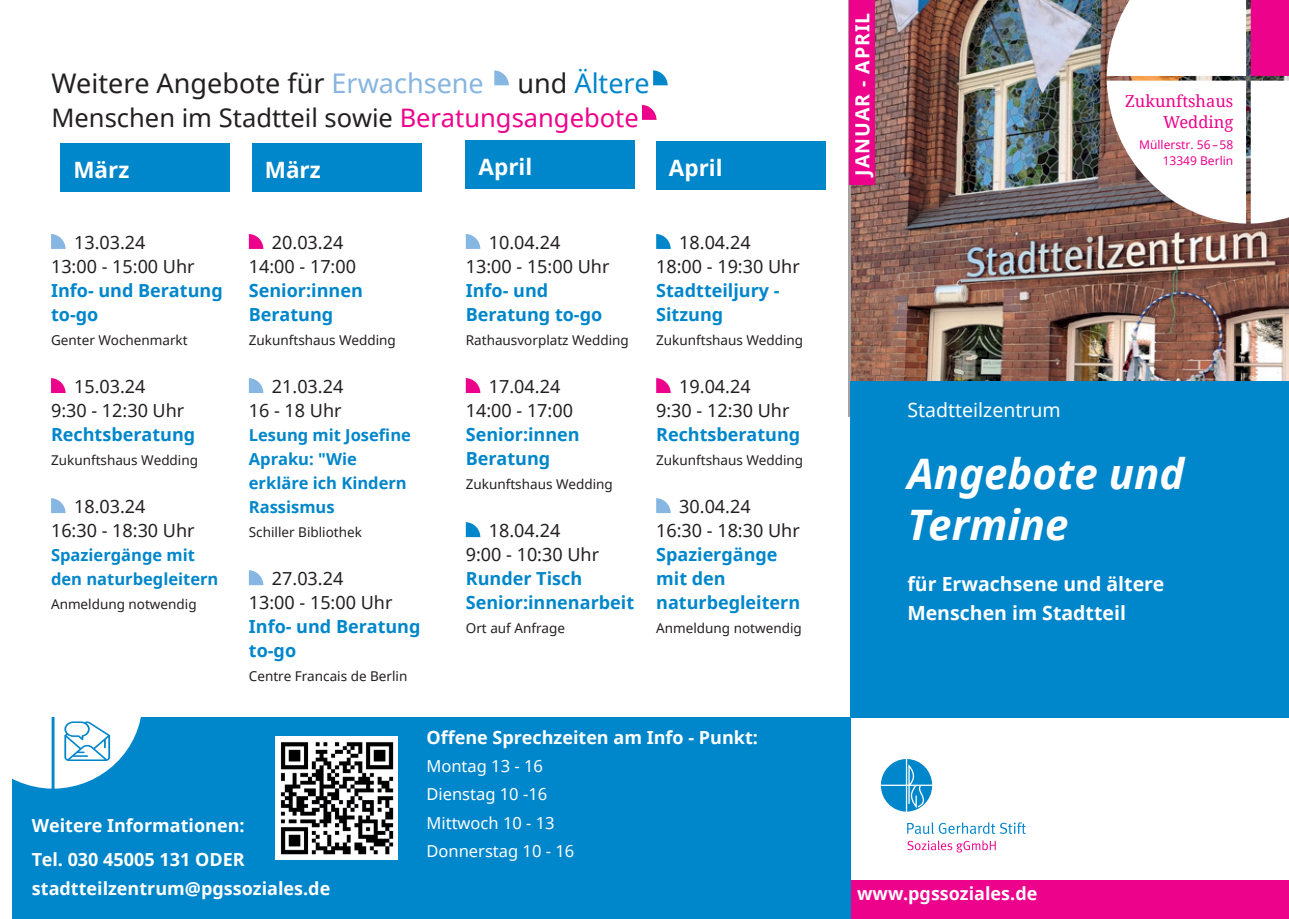
<style>
.page{position:relative;width:1289px;height:919px;background:#fff}
.page>*{position:absolute;margin:0;border:0;box-sizing:border-box;transform-origin:0 0}
.t1{font:italic 700 42px/51px "Noto Sans";color:#fff}
.t2{font:27px "Noto Sans";color:#231f20}
.t3{font:25.5px "Noto Sans";color:#231f20}
.t4{font:700 22.5px "Noto Sans";color:#fff}
.t5{font:700 19.5px/29.2px "Noto Sans";color:#fff}
.t6{font:19.5px "Noto Sans";color:#fff}
.t7{font:700 19.5px "Noto Sans";letter-spacing:.05em;color:#fff}
.t8{font:18px/24px "Noto Sans";color:#231f20}
.t9{font:700 18px/24px "Noto Sans";color:#0086cb}
.t10{font:700 18px/33.5px "Noto Sans";color:#fff}
.t11{font:700 16.5px/24px "Noto Sans";color:#0086cb}
.t12{font:16.5px/28.2px "Noto Sans";color:#fff}
.t13{font:16.5px/21px "Noto Serif";color:#ed028c;text-align:right}
.t14{font:13.5px "Noto Sans";color:#231f20}
.t15{font:12px/16.5px "Noto Sans";color:#ed028c;text-align:right}
.s1{color:#87b5e1}
.s2{color:#0086cb}
.s3{color:#ed028c}
</style>
<div class="page">
<img style="left:851px;top:0;width:437px;height:381px">
<div style="left:850px;top:381px;width:438px;height:336px;background:#0086cb"></div>
<svg style="left:1106px;top:0;width:182px;height:223px"></svg>
<svg style="left:907px;top:822px;width:118px;height:12px"></svg>
<svg style="left:907px;top:840px;width:88px;height:12px"></svg>
<svg style="left:880px;top:759px;width:52px;height:52px"></svg>
<div style="left:850px;top:880px;width:438px;height:38px;background:#ed028c"></div>
<div style="left:61px;top:143px;width:169px;height:48px;background:#0086cb"></div>
<div style="left:466px;top:140px;width:169px;height:48px;background:#0086cb"></div>
<div style="left:252px;top:144px;width:169px;height:48px;background:#0086cb"></div>
<div style="left:656px;top:141px;width:169px;height:48px;background:#0086cb"></div>
<svg style="left:466px;top:234px;width:14px;height:15px"></svg>
<svg style="left:466px;top:378px;width:14px;height:15px"></svg>
<svg style="left:466px;top:522px;width:14px;height:15px"></svg>
<svg style="left:51px;top:234px;width:15px;height:15px"></svg>
<svg style="left:51px;top:378px;width:15px;height:15px"></svg>
<svg style="left:51px;top:498px;width:15px;height:15px"></svg>
<svg style="left:249px;top:234px;width:14px;height:15px"></svg>
<svg style="left:249px;top:378px;width:14px;height:15px"></svg>
<svg style="left:249px;top:570px;width:14px;height:15px"></svg>
<svg style="left:656px;top:234px;width:14px;height:15px"></svg>
<svg style="left:656px;top:378px;width:14px;height:15px"></svg>
<svg style="left:656px;top:498px;width:14px;height:15px"></svg>
<div style="left:13px;top:717px;width:837px;height:201px;background:#0086cb"></div>
<svg style="left:12px;top:717px;width:129px;height:71px"></svg>
<svg style="left:494px;top:70px;width:15px;height:15px"></svg>
<svg style="left:653px;top:70px;width:14px;height:15px"></svg>
<svg style="left:642px;top:105px;width:14px;height:15px"></svg>
<div style="left:848px;top:0;width:26px;height:184px;background:#ed028c"></div>
<img style="left:275px;top:736px;width:123px;height:123px">
<h2 class="t2" style="left:51px;top:64px;width:600px">Weitere Angebote für <span class="s1">Erwachsene</span> und <span class="s2">Ältere</span></h2>
<h3 class="t3" style="left:51px;top:101px;width:589px">Menschen im Stadtteil sowie <span class="s3">Beratungsangebote</span></h3>
<p class="t4" style="left:73px;top:154px;width:58px">März</p>
<p class="t4" style="left:265px;top:154px;width:58px">März</p>
<p class="t4" style="left:478px;top:151px;width:55px">April</p>
<p class="t4" style="left:669px;top:152px;width:55px">April</p>
<p class="t8" style="left:51px;top:230px;width:145px;text-indent:23px">13.03.24<br>13:00 - 15:00 Uhr</p>
<p class="t9" style="left:51px;top:278px;width:173px">Info- und Beratung to-go</p>
<p class="t14" style="left:51px;top:331px;width:138px">Genter Wochenmarkt</p>
<p class="t8" style="left:51px;top:374px;width:135px;text-indent:23px">15.03.24<br>9:30 - 12:30 Uhr</p>
<p class="t9" style="left:51px;top:422px;width:146px">Rechtsberatung</p>
<p class="t14" style="left:51px;top:451px;width:148px">Zukunftshaus Wedding</p>
<p class="t8" style="left:51px;top:494px;width:145px;text-indent:23px">18.03.24<br>16:30 - 18:30 Uhr</p>
<p class="t11" style="left:51px;top:542px;width:169px">Spaziergänge mit den naturbegleitern</p>
<p class="t14" style="left:51px;top:595px;width:147px">Anmeldung notwendig</p>
<p class="t8" style="left:249px;top:230px;width:109px;text-align:center">20.03.24<br>14:00 - 17:00</p>
<p class="t9" style="left:249px;top:278px;width:115px">Senior:innen<br>Beratung</p>
<p class="t14" style="left:249px;top:331px;width:148px">Zukunftshaus Wedding</p>
<p class="t8" style="left:249px;top:374px;width:96px;text-align:right">21.03.24<br>16 - 18 Uhr</p>
<p class="t11" style="left:249px;top:422px;width:164px">Lesung mit Josefine<br>Apraku: "Wie erkläre ich Kindern<br>Rassismus</p>
<p class="t14" style="left:249px;top:523px;width:115px">Schiller Bibliothek</p>
<p class="t8" style="left:249px;top:566px;width:145px;text-indent:23px">27.03.24<br>13:00 - 15:00 Uhr</p>
<p class="t9" style="left:249px;top:614px;width:173px">Info- und Beratung to-go</p>
<p class="t14" style="left:249px;top:667px;width:160px">Centre Francais de Berlin</p>
<p class="t8" style="left:466px;top:230px;width:145px;text-indent:23px">10.04.24<br>13:00 - 15:00 Uhr</p>
<p class="t9" style="left:466px;top:278px;width:138px">Info- und<br>Beratung to-go</p>
<p class="t14" style="left:466px;top:331px;width:165px">Rathausvorplatz Wedding</p>
<p class="t8" style="left:466px;top:374px;width:109px;text-align:center">17.04.24<br>14:00 - 17:00</p>
<p class="t9" style="left:466px;top:422px;width:115px">Senior:innen<br>Beratung</p>
<p class="t14" style="left:466px;top:475px;width:148px">Zukunftshaus Wedding</p>
<p class="t8" style="left:466px;top:518px;width:135px;text-indent:23px">18.04.24<br>9:00 - 10:30 Uhr</p>
<p class="t9" style="left:466px;top:566px;width:170px">Runder Tisch<br>Senior:innenarbeit</p>
<p class="t14" style="left:466px;top:619px;width:101px">Ort auf Anfrage</p>
<p class="t8" style="left:656px;top:230px;width:145px;text-indent:23px">18.04.24<br>18:00 - 19:30 Uhr</p>
<p class="t9" style="left:656px;top:278px;width:125px">Stadtteiljury -<br>Sitzung</p>
<p class="t14" style="left:656px;top:331px;width:148px">Zukunftshaus Wedding</p>
<p class="t8" style="left:656px;top:374px;width:135px;text-indent:23px">19.04.24<br>9:30 - 12:30 Uhr</p>
<p class="t9" style="left:656px;top:422px;width:146px">Rechtsberatung</p>
<p class="t14" style="left:656px;top:451px;width:148px">Zukunftshaus Wedding</p>
<p class="t8" style="left:656px;top:494px;width:145px;text-indent:23px">30.04.24<br>16:30 - 18:30 Uhr</p>
<p class="t9" style="left:656px;top:542px;width:145px">Spaziergänge mit den naturbegleitern</p>
<p class="t14" style="left:656px;top:619px;width:147px">Anmeldung notwendig</p>
<p class="t10" style="left:32px;top:808px;width:214px">Weitere Informationen:<br>Tel. 030 45005 131 ODER</p>
<p class="t10" style="left:32px;top:871px;width:300px">stadtteilzentrum@pgssoziales.de</p>
<p class="t10" style="left:426px;top:720px;width:333px">Offene Sprechzeiten am Info - Punkt:</p>
<p class="t12" style="left:426px;top:751px;width:149px">Montag 13 - 16<br>Dienstag 10 -16<br>Mittwoch 10 - 13<br>Donnerstag 10 - 16</p>
<p class="t7" style="left:848px;top:176px;width:164px;rotate:-90deg">JANUAR - APRIL</p>
<p class="t13" style="left:1125px;top:90px;width:110px">Zukunftshaus<br>Wedding</p>
<p class="t15" style="left:1139px;top:136px;width:96px">Müllerstr. 56 – 58<br>13349 Berlin</p>
<p class="t6" style="left:907px;top:396px;width:155px">Stadtteilzentrum</p>
<h1 class="t1" style="left:907px;top:447px;width:278px">Angebote und<br>Termine</h1>
<p class="t5" style="left:907px;top:568px;width:258px">für Erwachsene und ältere<br>Menschen im Stadtteil</p>
<p class="t10" style="left:857px;top:876px;width:182px">www.pgssoziales.de</p>
</div>
